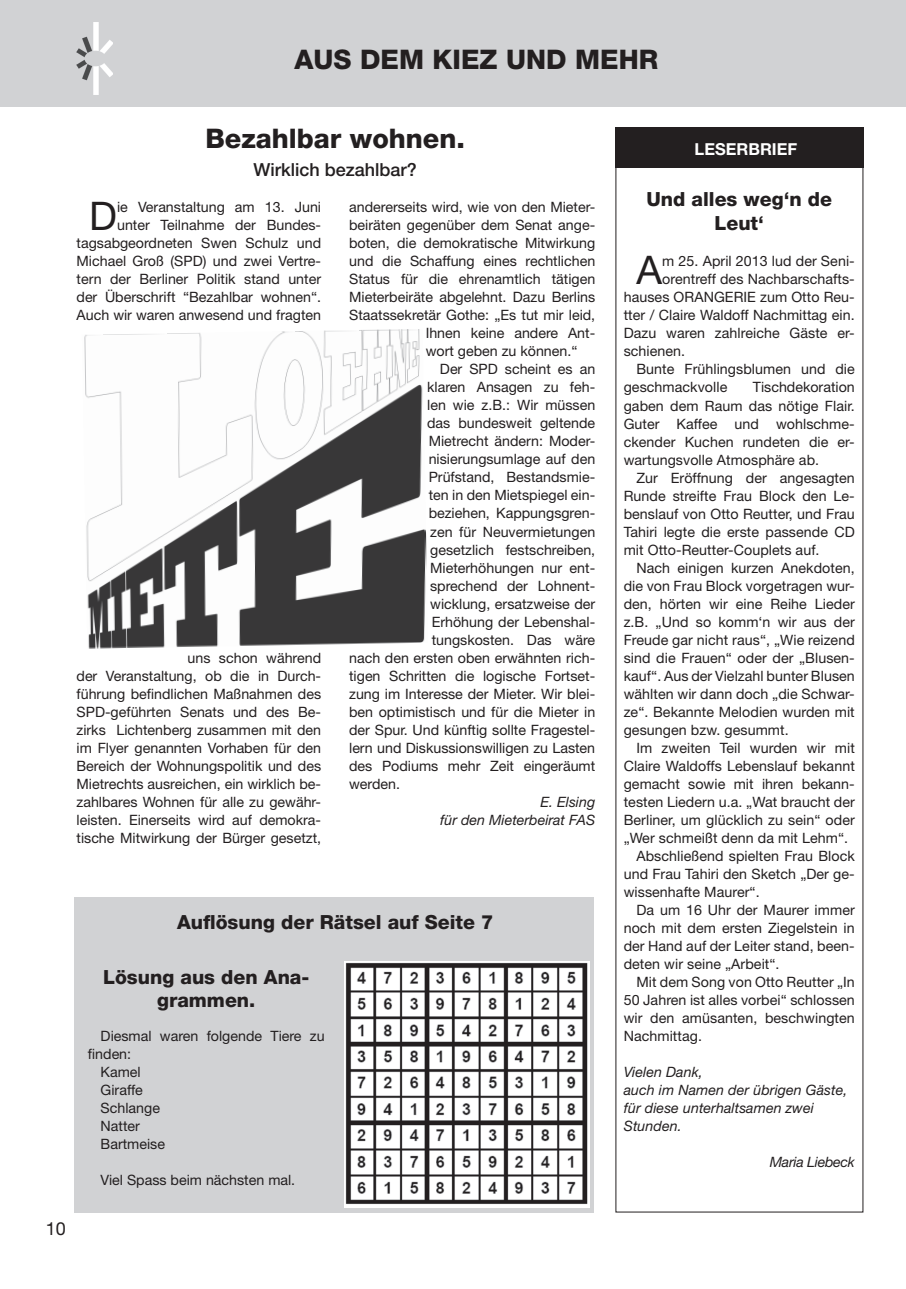
<style>
.page{position:relative;width:906px;height:1289px;background:#fff}
.page>*{position:absolute;margin:0;border:0;box-sizing:border-box;transform-origin:0 0}
.t1{font:39.45px "Helvetica Neue";color:#231f20}
.t2{font:800 27px "Helvetica Neue";color:#231f20}
.t3{font:800 19.5px/23.4px "Helvetica Neue";color:#231f20;text-align:center}
.t4{font:500 18px "Helvetica Neue";color:#231f20}
.t5{font:18px "Helvetica Neue";color:#231f20}
.t6{font:700 16.5px "Helvetica Neue";color:#fff}
.t7{font:14.25px/18px "Helvetica Neue";color:#231f20;text-align:justify}
.t8{font:italic 14.25px/18px "Helvetica Neue";letter-spacing:.005em;color:#231f20}
.t9{font:italic 14.25px "Helvetica Neue";letter-spacing:-.02em;color:#231f20}
</style>
<div class="page">
<div style="left:0;top:0;width:906px;height:106px;background:#d1d2d4"></div>
<img style="left:77px;top:22px;width:36px;height:73px">
<div style="left:74px;top:896px;width:520px;height:316px;background:#d1d2d4"></div>
<div style="left:615px;top:127px;width:248px;height:40px;background:#231f20"></div>
<img style="left:344px;top:961px;width:246px;height:246px">
<img style="left:84px;top:329px;width:343px;height:319px">
<h2 class="t2" style="left:294px;top:44px;width:365px">AUS DEM KIEZ UND MEHR</h2>
<h2 class="t2" style="left:205px;top:122px;width:261px">Bezahlbar wohnen.</h2>
<p class="t4" style="left:253px;top:159px;width:165px">Wirklich bezahlbar?</p>
<p class="t7" style="left:77px;top:198px;width:246px;text-align:right">ie Veranstaltung am 13. Juni<br>unter Teilnahme der Bundes&shy;tagsabgeordneten Swen Schulz und Michael Groß (SPD) und zwei Vertre&shy;tern der Berliner Politik stand unter der Überschrift “Bezahlbar wohnen“.<br>Auch wir waren anwesend und fragten</p>
<h1 class="t1" style="left:89px;top:193px;width:29px">D</h1>
<p class="t7" style="left:77px;top:648px;width:246px;text-indent:111px">uns schon während der Veranstaltung, ob die in Durch&shy;führung befindlichen Maßnahmen des SPD-geführten Senats und des Be&shy;zirks Lichtenberg zusammen mit den im Flyer genannten Vorhaben für den Bereich der Wohnungspolitik und des Mietrechts ausreichen, ein wirklich be&shy;zahlbares Wohnen für alle zu gewähr&shy;leisten. Einerseits wird auf demokra&shy;tische Mitwirkung der Bürger gesetzt,</p>
<p class="t7" style="left:349px;top:198px;width:248px">andererseits wird, wie von den Mieter-</p>
<p class="t7" style="left:349px;top:216px;width:248px">beiräten gegenüber dem Senat ange-</p>
<p class="t7" style="left:349px;top:234px;width:248px">boten, die demokratische Mitwirkung</p>
<p class="t7" style="left:349px;top:252px;width:248px">und die Schaffung eines rechtlichen</p>
<p class="t7" style="left:349px;top:270px;width:247px">Status für die ehrenamtlich tätigen</p>
<p class="t7" style="left:349px;top:288px;width:248px">Mieterbeiräte abgelehnt. Dazu Berlins</p>
<p class="t7" style="left:349px;top:306px;width:247px">Staatssekretär Gothe: „Es tut mir leid,</p>
<p class="t7" style="left:426px;top:324px;width:171px">Ihnen keine andere Ant-</p>
<p class="t7" style="left:426px;top:342px;width:153px">wort geben zu können.“</p>
<p class="t7" style="left:440px;top:360px;width:157px">Der SPD scheint es an</p>
<p class="t7" style="left:427px;top:378px;width:170px">klaren Ansagen zu feh-</p>
<p class="t7" style="left:427px;top:396px;width:170px">len wie z.B.: Wir müssen</p>
<p class="t7" style="left:427px;top:414px;width:170px">das bundesweit geltende</p>
<p class="t7" style="left:429px;top:432px;width:168px">Mietrecht ändern: Moder-</p>
<p class="t7" style="left:429px;top:450px;width:168px">nisierungsumlage auf den</p>
<p class="t7" style="left:429px;top:468px;width:168px">Prüfstand, Bestandsmie-</p>
<p class="t7" style="left:429px;top:486px;width:168px">ten in den Mietspiegel ein-</p>
<p class="t7" style="left:429px;top:504px;width:168px">beziehen, Kappungsgren-</p>
<p class="t7" style="left:430px;top:522px;width:167px">zen für Neuvermietungen</p>
<p class="t7" style="left:430px;top:540px;width:167px">gesetzlich festschreiben,</p>
<p class="t7" style="left:430px;top:558px;width:167px">Mieterhöhungen nur ent-</p>
<p class="t7" style="left:430px;top:576px;width:167px">sprechend der Lohnent-</p>
<p class="t7" style="left:430px;top:594px;width:167px">wicklung, ersatzweise der</p>
<p class="t7" style="left:432px;top:612px;width:165px">Erhöhung der Lebenshal-</p>
<p class="t7" style="left:432px;top:630px;width:165px">tungskosten. Das wäre</p>
<p class="t7" style="left:349px;top:648px;width:247px">nach den ersten oben erwähnten rich-</p>
<p class="t7" style="left:349px;top:666px;width:247px">tigen Schritten die logische Fortset-</p>
<p class="t7" style="left:349px;top:684px;width:247px">zung im Interesse der Mieter. Wir blei-</p>
<p class="t7" style="left:349px;top:702px;width:248px">ben optimistisch und für die Mieter in</p>
<p class="t7" style="left:349px;top:720px;width:248px">der Spur. Und künftig sollte Fragestel-</p>
<p class="t7" style="left:349px;top:738px;width:247px">lern und Diskussionswilligen zu Lasten</p>
<p class="t7" style="left:349px;top:756px;width:248px">des Podiums mehr Zeit eingeräumt</p>
<p class="t7" style="left:349px;top:774px;width:52px">werden.</p>
<p class="t8" style="left:440px;top:792px;width:156px;text-align:right">E. Elsing<br>für den Mieterbeirat FAS</p>
<p class="t5" style="left:46px;top:1217px;width:22px">10</p>
<h3 class="t3" style="left:177px;top:910px;width:318px">Auflösung der Rätsel auf Seite 7</h3>
<h3 class="t3" style="left:103px;top:965px;width:208px">Lösung aus den Ana&shy;grammen.</h3>
<p class="t7" style="left:101px;top:1026px;width:225px">Diesmal waren folgende Tiere zu</p>
<p class="t7" style="left:88px;top:1044px;width:45px">finden:</p>
<p class="t7" style="left:101px;top:1062px;width:42px">Kamel</p>
<p class="t7" style="left:101px;top:1080px;width:44px">Giraffe</p>
<p class="t7" style="left:101px;top:1098px;width:61px">Schlange</p>
<p class="t7" style="left:101px;top:1116px;width:41px">Natter</p>
<p class="t7" style="left:101px;top:1134px;width:66px">Bartmeise</p>
<p class="t7" style="left:101px;top:1170px;width:196px">Viel Spass beim nächsten mal.</p>
<p class="t6" style="left:694px;top:139px;width:104px">LESERBRIEF</p>
<h3 class="t3" style="left:646px;top:188px;width:187px">Und alles weg‘n de<br>Leut‘</h3>
<h1 class="t1" style="left:636px;top:247px;width:27px">A</h1>
<p class="t7" style="left:662px;top:252px;width:194px">m 25. April 2013 lud der Seni-</p>
<p class="t7" style="left:662px;top:270px;width:194px">orentreff des Nachbarschafts-</p>
<p class="t7" style="left:623px;top:288px;width:233px">hauses ORANGERIE zum Otto Reu-</p>
<p class="t7" style="left:623px;top:306px;width:233px">tter / Claire Waldoff Nachmittag ein.</p>
<p class="t7" style="left:623px;top:324px;width:233px">Dazu waren zahlreiche Gäste er-</p>
<p class="t7" style="left:623px;top:342px;width:63px">schienen.</p>
<p class="t7" style="left:636px;top:360px;width:220px">Bunte Frühlingsblumen und die</p>
<p class="t7" style="left:623px;top:378px;width:105px">geschmackvolle</p>
<p class="t7" style="left:623px;top:378px;width:233px;text-indent:129px">Tischdekoration gaben dem Raum das nötige Flair.<br>Guter Kaffee und wohlschme&shy;ckender Kuchen rundeten die er&shy;wartungsvolle Atmosphäre ab.</p>
<p class="t7" style="left:623px;top:468px;width:233px;text-indent:13px">Zur Eröffnung der angesagten Runde streifte Frau Block den Le&shy;benslauf von Otto Reutter, und Frau Tahiri legte die erste passende CD mit Otto-Reutter-Couplets auf.</p>
<p class="t7" style="left:623px;top:558px;width:233px;text-indent:13px">Nach einigen kurzen Anekdoten, die von Frau Block vorgetragen wur&shy;den, hörten wir eine Reihe Lieder z.B. „Und so komm‘n wir aus der Freude gar nicht raus“, „Wie reizend sind die Frauen“ oder der „Blusen&shy;kauf“. Aus der Vielzahl bunter Blusen wählten wir dann doch „die Schwar&shy;ze“. Bekannte Melodien wurden mit gesungen bzw. gesummt.</p>
<p class="t7" style="left:636px;top:738px;width:220px">Im zweiten Teil wurden wir mit</p>
<p class="t7" style="left:623px;top:756px;width:233px">Claire Waldoffs Lebenslauf bekannt</p>
<p class="t7" style="left:623px;top:774px;width:233px">gemacht sowie mit ihren bekann-</p>
<p class="t7" style="left:623px;top:792px;width:233px">testen Liedern u.a. „Wat braucht der</p>
<p class="t7" style="left:623px;top:810px;width:233px">Berliner, um glücklich zu sein“ oder</p>
<p class="t7" style="left:623px;top:828px;width:226px">„Wer schmeißt denn da mit Lehm“.</p>
<p class="t7" style="left:636px;top:846px;width:220px">Abschließend spielten Frau Block</p>
<p class="t7" style="left:623px;top:864px;width:232px">und Frau Tahiri den Sketch „Der ge-</p>
<p class="t7" style="left:623px;top:882px;width:137px">wissenhafte Maurer“.</p>
<p class="t7" style="left:636px;top:900px;width:220px">Da um 16 Uhr der Maurer immer</p>
<p class="t7" style="left:623px;top:918px;width:233px">noch mit dem ersten Ziegelstein in</p>
<p class="t7" style="left:623px;top:936px;width:233px">der Hand auf der Leiter stand, been-</p>
<p class="t7" style="left:623px;top:954px;width:157px">deten wir seine „Arbeit“.</p>
<p class="t7" style="left:636px;top:972px;width:220px">Mit dem Song von Otto Reutter „In</p>
<p class="t7" style="left:623px;top:990px;width:233px">50 Jahren ist alles vorbei“ schlossen</p>
<p class="t7" style="left:623px;top:1008px;width:233px">wir den amüsanten, beschwingten</p>
<p class="t7" style="left:623px;top:1026px;width:80px">Nachmittag.</p>
<p class="t8" style="left:623px;top:1062px;width:225px">Vielen Dank,<br>auch im Namen der übrigen Gäste, für diese unterhaltsamen zwei<br>Stunden.</p>
<p class="t9" style="left:770px;top:1153px;width:86px">Maria Liebeck</p>
</div>
